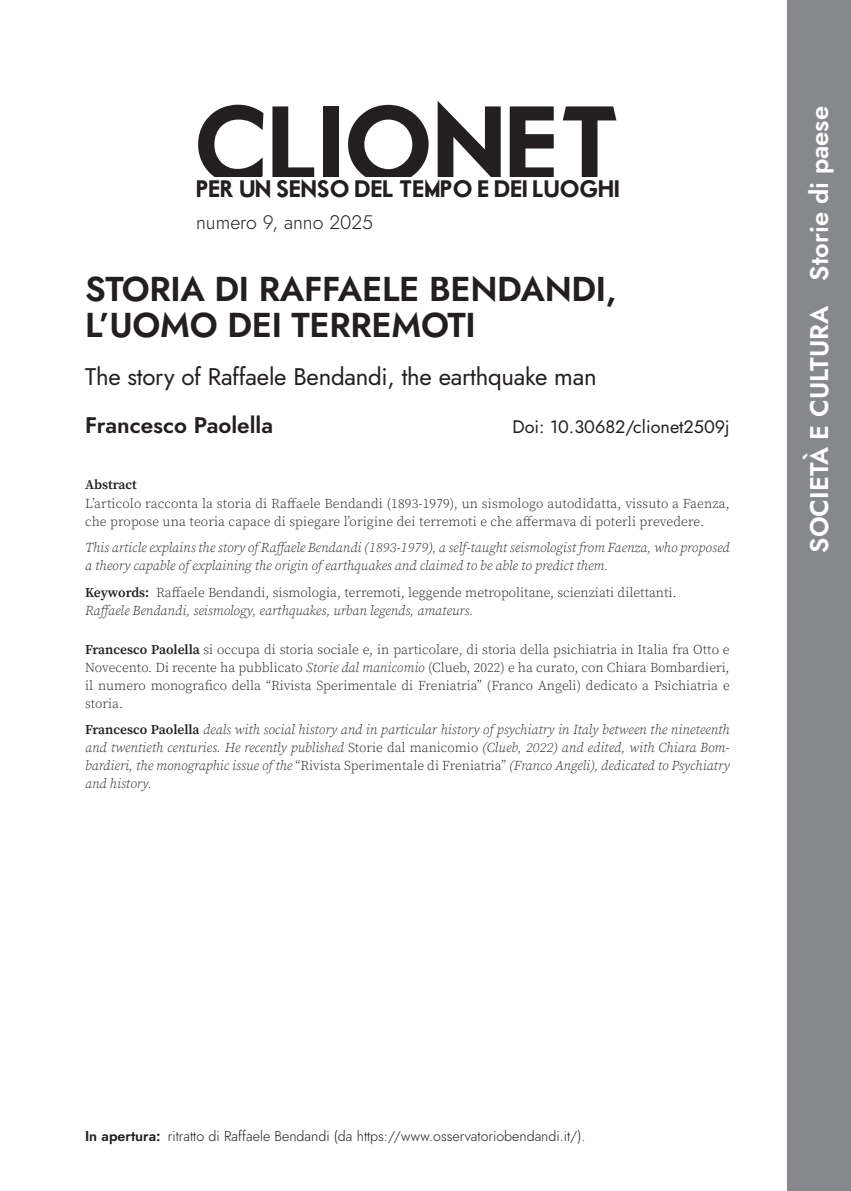
<style>
.page{position:relative;width:851px;height:1191px;background:#fff}
.page>*{position:absolute;margin:0;border:0;box-sizing:border-box;transform-origin:0 0}
.t1{font:102.9px "Motor Oil 1937 M54";color:#231f20}
.t2{font:600 34.5px/36px "Jost";letter-spacing:-.01em;color:#231f20}
.t3{font:600 25.5px "Jost";color:#fff}
.t4{font:24px "Jost";letter-spacing:-.01em;color:#231f20}
.t5{font:22.8px "Motor Oil 1937 M54";color:#231f20}
.t6{font:600 22.5px "Jost";color:#231f20}
.t7{font:300 19.5px "Jost";color:#231f20}
.t8{font:18px "Jost";color:#231f20}
.t9{font:300 14.25px "Jost";color:#231f20}
.t10{font:300 13.5px/18px "Source Serif Pro";color:#231f20}
.t11{font:italic 300 13.5px/18px "Source Serif Pro";color:#231f20}
.t12{font:600 13.5px "Source Serif Pro";color:#231f20}
.s1{font-weight:600}
.s2{font-style:italic}
.s3{font-weight:600;font-style:normal}
.s4{font-style:normal}
</style>
<div class="page">
<div style="left:787px;top:0;width:63px;height:1191px;background:#86888b"></div>
<h1 class="t1" style="left:193px;top:99px;width:429px">CLIONET</h1>
<h3 class="t5" style="left:196px;top:179px;width:425px">PER UN SENSO DEL TEMPO E DEI LUOGHI</h3>
<h3 class="t7" style="left:196px;top:209px;width:178px">numero 9, anno 2025</h3>
<h2 class="t2" style="left:85px;top:271px;width:533px">STORIA DI RAFFAELE BENDANDI,<br>L’UOMO DEI TERREMOTI</h2>
<h3 class="t4" style="left:85px;top:360px;width:513px">The story of Raffaele Bendandi, the earthquake man</h3>
<h3 class="t6" style="left:85px;top:410px;width:189px">Francesco Paolella</h3>
<h3 class="t8" style="left:512px;top:415px;width:219px">Doi: 10.30682/clionet2509j</h3>
<p class="t12" style="left:85px;top:476px;width:53px">Abstract</p>
<p class="t10" style="left:85px;top:494px;width:646px">L’articolo racconta la storia di Raffaele Bendandi (1893-1979), un sismologo autodidatta, vissuto a Faenza, che propose una teoria capace di spiegare l’origine dei terremoti e che affermava di poterli prevedere.</p>
<p class="t11" style="left:85px;top:538px;width:646px">This article explains the story of Raffaele Bendandi (1893-1979), a self-taught seismologist from Faenza, who proposed a theory capable of explaining the origin of earthquakes and claimed to be able to predict them.</p>
<p class="t10" style="left:85px;top:583px;width:593px"><span class="s1">Keywords:</span> Raffaele Bendandi, sismologia, terremoti, leggende metropolitane, scienziati dilettanti.<br><span class="s2">Raffaele Bendandi, seismology, earthquakes, urban legends, amateurs.</span></p>
<p class="t10" style="left:85px;top:640px;width:646px;text-align:justify"><span class="s1">Francesco Paolella</span> si occupa di storia sociale e, in particolare, di storia della psichiatria in Italia fra Otto e Novecento. Di recente ha pubblicato <span class="s2">Storie dal manicomio</span> (Clueb, 2022) e ha curato, con Chiara Bombardieri, il numero monografico della “Rivista Sperimentale di Freniatria” (Franco Angeli) dedicato a Psichiatria e storia.</p>
<p class="t11" style="left:85px;top:721px;width:646px;text-align:justify"><span class="s3">Francesco Paolella</span> deals with social history and in particular history of psychiatry in Italy between the nineteenth and twentieth centuries. He recently published <span class="s4">Storie dal manicomio</span> (Clueb, 2022) and edited, with Chiara Bom&shy;bardieri, the monographic issue of the <span class="s4">“Rivista Sperimentale di Freniatria”</span> (Franco Angeli), dedicated to Psychiatry and history.</p>
<h3 class="t3" style="left:801px;top:552px;width:448px;rotate:-90deg">SOCIETÀ E CULTURA Storie di paese</h3>
<p class="t9" style="left:85px;top:1126px;width:501px"><span class="s1">In apertura:</span> ritratto di Raffaele Bendandi (da https://www.osservatoriobendandi.it/).</p>
</div>
